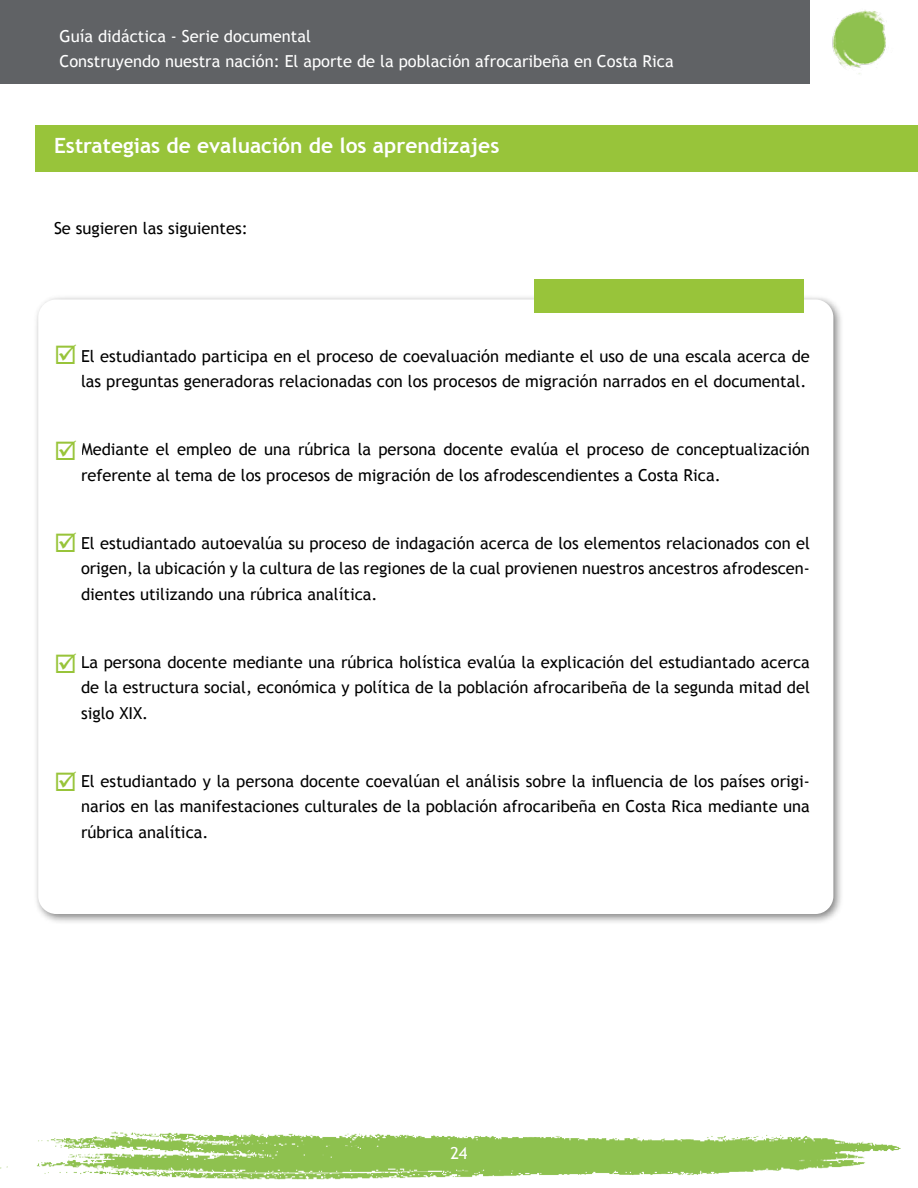
<style>
.page{position:relative;width:918px;height:1188px;background:#fff}
.page>*{position:absolute;margin:0;border:0;box-sizing:border-box;transform-origin:0 0}
.Titulo_boletin{font:700 21px "Trebuchet MS";color:#fff}
.Texto_boletin_sin_sa{font:16.5px/25.5px "Trebuchet MS";color:#000;text-align:justify}
.t1{font:16.5px/25.5px "Trebuchet MS";color:#fff}
</style>
<div class="page">
<img style="left:0;top:1131px;width:901px;height:49px">
<div style="left:35px;top:125px;width:883px;height:47px;background:#98c43a"></div>
<div style="left:33px;top:294px;width:812px;height:632px;background:#000;opacity:.5"></div>
<div style="left:38px;top:299px;width:795px;height:615px;background:#fff;border-radius:18px"></div>
<div style="left:0;top:0;width:810px;height:84px;background:#606265"></div>
<img style="left:832px;top:10px;width:54px;height:64px">
<div style="left:534px;top:280px;width:270px;height:33px;background:#98c43a"></div>
<p class="t1" style="left:60px;top:23px;width:616px">Guía didáctica - Serie documental<br>Construyendo nuestra nación: El aporte de la población afrocaribeña en Costa Rica</p>
<p class="Titulo_boletin" style="left:54px;top:133px;width:447px">Estrategias de evaluación de los aprendizajes</p>
<p class="Texto_boletin_sin_sa" style="left:54px;top:216px;width:195px">Se sugieren las siguientes:</p>
<p class="Texto_boletin_sin_sa" style="left:54px;top:343px;width:757px;text-align:right">• El estudiantado participa en el proceso de coevaluación mediante el uso de una escala acerca de las preguntas generadoras relacionadas con los procesos de migración narrados en el documental.</p>
<p class="Texto_boletin_sin_sa" style="left:81px;top:437px;width:730px;text-indent:-27px">• Mediante el empleo de una rúbrica la persona docente evalúa el proceso de conceptualización referente al tema de los procesos de migración de los afrodescendientes a Costa Rica.</p>
<p class="Texto_boletin_sin_sa" style="left:81px;top:530px;width:730px;text-indent:-27px">• El estudiantado autoevalúa su proceso de indagación acerca de los elementos relacionados con el origen, la ubicación y la cultura de las regiones de la cual provienen nuestros ancestros afrodescen&shy;dientes utilizando una rúbrica analítica.</p>
<p class="Texto_boletin_sin_sa" style="left:81px;top:649px;width:730px;text-indent:-27px">• La persona docente mediante una rúbrica holística evalúa la explicación del estudiantado acerca de la estructura social, económica y política de la población afrocaribeña de la segunda mitad del siglo XIX.</p>
<p class="Texto_boletin_sin_sa" style="left:81px;top:768px;width:730px;text-indent:-27px">• El estudiantado y la persona docente coevalúan el análisis sobre la influencia de los países origi&shy;narios en las manifestaciones culturales de la población afrocaribeña en Costa Rica mediante una rúbrica analítica.</p>
<p class="t1" style="left:450px;top:1141px;width:19px">24</p>
</div>
